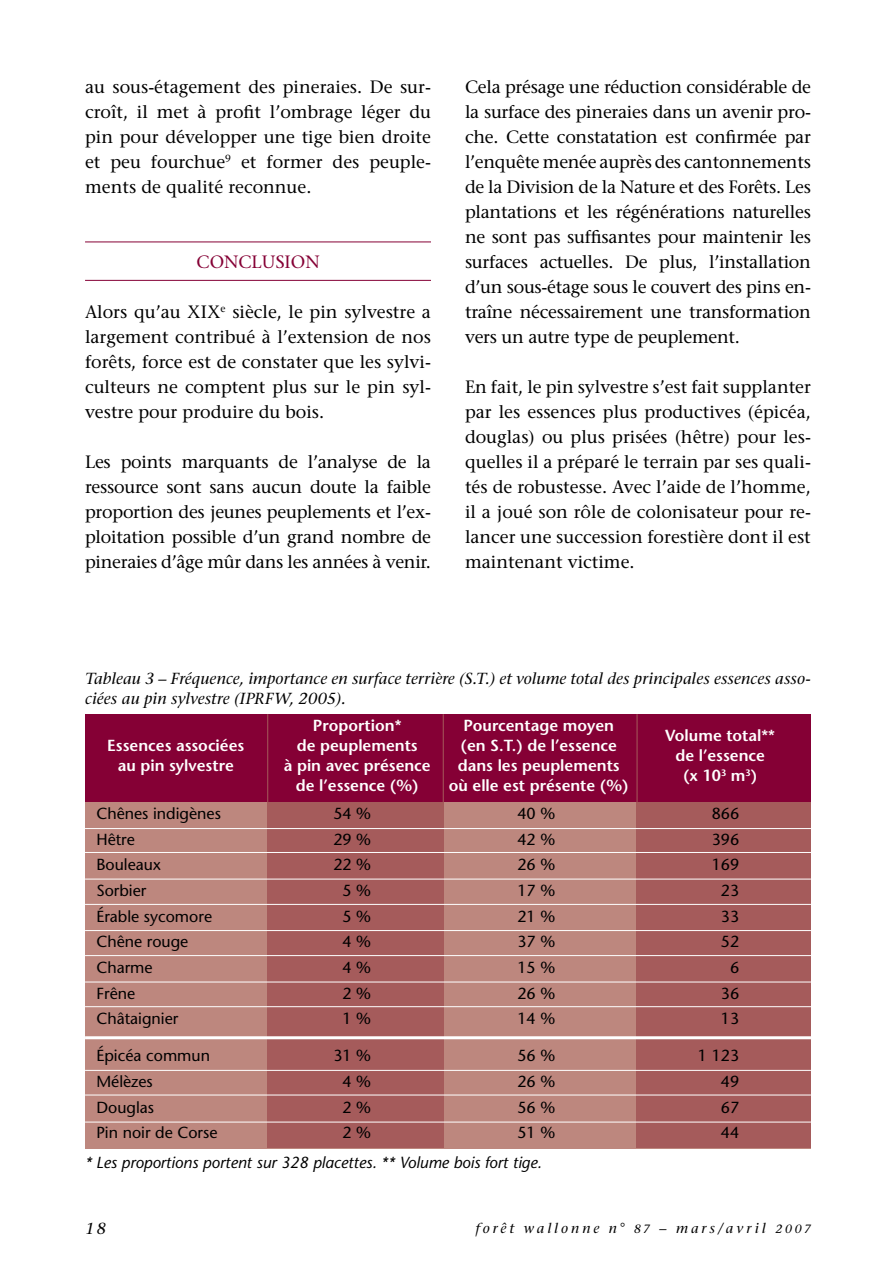
<style>
.page{position:relative;width:879px;height:1276px;background:#fff}
.page>*{position:absolute;margin:0;border:0;box-sizing:border-box;transform-origin:0 0}
.t1{font:17.8px/25px "Stone Serif";color:#000;text-align:justify}
.t2{font:17.8px "Stone Serif";color:#850035}
.t3{font:16px "Stone Sans";color:#000}
.t4{font:600 16px/20px "Stone Sans";color:#fff;text-align:center}
.t5{font:italic 16px/20px "Stone Serif";letter-spacing:.01em;color:#000}
.t6{font:italic 16px "Stone Sans";color:#000}
.t7{font:italic 14px "Stone Serif";letter-spacing:.215em;color:#000}
.s1{font-size:12px}
</style>
<div class="page">
<div style="left:85px;top:797px;width:726px;height:351px;background:#bd877e"></div>
<div style="left:267px;top:798px;width:177px;height:350px;background:#a55b5b"></div>
<div style="left:636px;top:800px;width:174px;height:348px;background:#a55b5b"></div>
<div style="left:85px;top:714px;width:726px;height:88px;background:#850035"></div>
<hr style="left:267px;top:714px;width:1px;height:167px;background:#a55b5b">
<hr style="left:443px;top:714px;width:1px;height:167px;background:#a55b5b">
<hr style="left:636px;top:714px;width:1px;height:167px;background:#a55b5b">
<hr style="left:85px;top:828px;width:726px;height:1px;background:#fff">
<hr style="left:85px;top:852px;width:726px;height:1px;background:#fff">
<hr style="left:85px;top:878px;width:726px;height:1px;background:#fff">
<hr style="left:85px;top:904px;width:726px;height:1px;background:#fff">
<hr style="left:85px;top:930px;width:726px;height:1px;background:#fff">
<hr style="left:85px;top:955px;width:726px;height:1px;background:#fff">
<hr style="left:85px;top:981px;width:726px;height:1px;background:#fff">
<hr style="left:85px;top:1006px;width:726px;height:1px;background:#fff">
<hr style="left:85px;top:1036px;width:726px;height:3px;background:#fff">
<hr style="left:85px;top:1070px;width:726px;height:1px;background:#fff">
<hr style="left:85px;top:1094px;width:726px;height:1px;background:#fff">
<hr style="left:85px;top:1121px;width:726px;height:1px;background:#fff">
<hr style="left:85px;top:241px;width:346px;height:1px;background:#850035">
<hr style="left:85px;top:280px;width:346px;height:1px;background:#850035">
<p class="t1" style="left:85px;top:74px;width:347px">au sous-étagement des pineraies. De sur&shy;croît, il met à profit l’ombrage léger du pin pour développer une tige bien droite et peu fourchue<sup>9</sup> et former des peuple&shy;ments de qualité reconnue.</p>
<p class="t2" style="left:196px;top:251px;width:124px">CONCLUSION</p>
<p class="t1" style="left:85px;top:299px;width:347px">Alors qu’au XIX<sup>e</sup> siècle, le pin sylvestre a largement contribué à l’extension de nos forêts, force est de constater que les sylvi&shy;culteurs ne comptent plus sur le pin syl&shy;vestre pour produire du bois.</p>
<p class="t1" style="left:85px;top:449px;width:347px">Les points marquants de l’analyse de la ressource sont sans aucun doute la faible proportion des jeunes peuplements et l’ex&shy;ploitation possible d’un grand nombre de pineraies d’âge mûr dans les années à venir.</p>
<p class="t1" style="left:465px;top:74px;width:347px">Cela présage une réduction considérable de la surface des pineraies dans un avenir pro&shy;che. Cette constatation est confirmée par l’enquête menée auprès des cantonnements de la Division de la Nature et des Forêts. Les plantations et les régénérations naturelles ne sont pas suffisantes pour maintenir les surfaces actuelles. De plus, l’installation d’un sous-étage sous le couvert des pins en&shy;traîne nécessairement une transformation vers un autre type de peuplement.</p>
<p class="t1" style="left:465px;top:374px;width:347px">En fait, le pin sylvestre s’est fait supplanter par les essences plus productives (épicéa, douglas) ou plus prisées (hêtre) pour les&shy;quelles il a préparé le terrain par ses quali&shy;tés de robustesse. Avec l’aide de l’homme, il a joué son rôle de colonisateur pour re&shy;lancer une succession forestière dont il est maintenant victime.</p>
<p class="t5" style="left:85px;top:668px;width:727px">Tableau 3 – Fréquence, importance en surface terrière (S.T.) et volume total des principales essences asso&shy;ciées au pin sylvestre (IPRFW, 2005).</p>
<p class="t4" style="left:107px;top:735px;width:138px">Essences associées au pin sylvestre</p>
<p class="t4" style="left:284px;top:715px;width:148px">Proportion*<br>de peuplements<br>à pin avec présence de l’essence (%)</p>
<p class="t4" style="left:449px;top:715px;width:181px">Pourcentage moyen<br>(en S.T.) de l’essence dans les peuplements où elle est présente (%)</p>
<p class="t4" style="left:665px;top:725px;width:111px">Volume total** de l’essence<br>(x 10<sup>3</sup> m<sup>3</sup>)</p>
<p class="t3" style="left:96px;top:803px;width:126px">Chênes indigènes</p>
<p class="t3" style="left:333px;top:803px;width:39px">54 %</p>
<p class="t3" style="left:517px;top:803px;width:39px">40 %</p>
<p class="t3" style="left:711px;top:803px;width:29px">866</p>
<p class="t3" style="left:96px;top:829px;width:40px">Hêtre</p>
<p class="t3" style="left:333px;top:829px;width:39px">29 %</p>
<p class="t3" style="left:517px;top:829px;width:39px">42 %</p>
<p class="t3" style="left:711px;top:829px;width:29px">396</p>
<p class="t3" style="left:96px;top:855px;width:66px">Bouleaux</p>
<p class="t3" style="left:333px;top:855px;width:39px">22 %</p>
<p class="t3" style="left:517px;top:855px;width:39px">26 %</p>
<p class="t3" style="left:711px;top:855px;width:29px">169</p>
<p class="t3" style="left:96px;top:880px;width:52px">Sorbier</p>
<p class="t3" style="left:342px;top:880px;width:30px">5 %</p>
<p class="t3" style="left:517px;top:880px;width:39px">17 %</p>
<p class="t3" style="left:721px;top:880px;width:20px">23</p>
<p class="t3" style="left:96px;top:906px;width:117px">Érable sycomore</p>
<p class="t3" style="left:342px;top:906px;width:30px">5 %</p>
<p class="t3" style="left:517px;top:906px;width:39px">21 %</p>
<p class="t3" style="left:721px;top:906px;width:20px">33</p>
<p class="t3" style="left:96px;top:932px;width:93px">Chêne rouge</p>
<p class="t3" style="left:342px;top:932px;width:30px">4 %</p>
<p class="t3" style="left:517px;top:932px;width:39px">37 %</p>
<p class="t3" style="left:721px;top:932px;width:20px">52</p>
<p class="t3" style="left:96px;top:957px;width:58px">Charme</p>
<p class="t3" style="left:342px;top:957px;width:30px">4 %</p>
<p class="t3" style="left:517px;top:957px;width:39px">15 %</p>
<p class="t3" style="left:730px;top:957px;width:11px">6</p>
<p class="t3" style="left:96px;top:983px;width:40px">Frêne</p>
<p class="t3" style="left:342px;top:983px;width:30px">2 %</p>
<p class="t3" style="left:517px;top:983px;width:39px">26 %</p>
<p class="t3" style="left:721px;top:983px;width:20px">36</p>
<p class="t3" style="left:96px;top:1009px;width:84px">Châtaignier</p>
<p class="t3" style="left:342px;top:1009px;width:30px">1 %</p>
<p class="t3" style="left:517px;top:1009px;width:39px">14 %</p>
<p class="t3" style="left:721px;top:1009px;width:20px">13</p>
<p class="t3" style="left:96px;top:1046px;width:115px">Épicéa commun</p>
<p class="t3" style="left:333px;top:1046px;width:39px">31 %</p>
<p class="t3" style="left:517px;top:1046px;width:39px">56 %</p>
<p class="t3" style="left:698px;top:1046px;width:43px">1 123</p>
<p class="t3" style="left:96px;top:1071px;width:58px">Mélèzes</p>
<p class="t3" style="left:342px;top:1071px;width:30px">4 %</p>
<p class="t3" style="left:517px;top:1071px;width:39px">26 %</p>
<p class="t3" style="left:721px;top:1071px;width:20px">49</p>
<p class="t3" style="left:96px;top:1097px;width:59px">Douglas</p>
<p class="t3" style="left:342px;top:1097px;width:30px">2 %</p>
<p class="t3" style="left:517px;top:1097px;width:39px">56 %</p>
<p class="t3" style="left:721px;top:1097px;width:20px">67</p>
<p class="t3" style="left:96px;top:1123px;width:123px">Pin noir de Corse</p>
<p class="t3" style="left:342px;top:1123px;width:30px">2 %</p>
<p class="t3" style="left:517px;top:1123px;width:39px">51 %</p>
<p class="t3" style="left:721px;top:1123px;width:20px">44</p>
<p class="t6" style="left:85px;top:1152px;width:458px">* Les proportions portent sur 328 placettes. ** Volume bois fort tige.</p>
<p class="t5" style="left:85px;top:1218px;width:22px">18</p>
<p class="t7" style="left:475px;top:1220px;width:337px">forêt wallonne n° <span class="s1">87</span> – mars/avril <span class="s1">2007</span></p>
</div>
